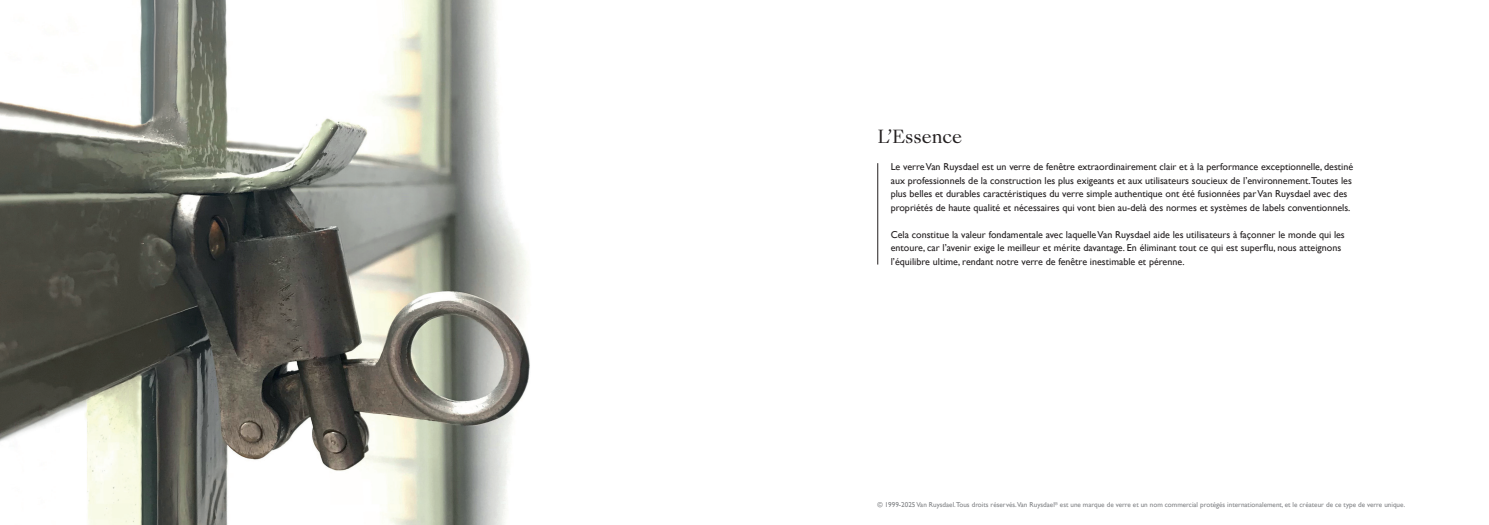
<style>
.page{position:relative;width:1489px;height:525px;background:#fff}
.page>*{position:absolute;margin:0;border:0;box-sizing:border-box;transform-origin:0 0}
.t1{font:17.5px "Sang Bleu Kingdom";color:#231f20}
.t2{font:10px/13.5px "Gill Sans";color:#231f20}
.t3{font:7.12px "Gill Sans";color:#808285}
</style>
<div class="page">
<hr style="left:877px;top:163px;width:1px;height:101px;background:#231f20">
<img style="left:0;top:0;width:530px;height:524px">
<p class="t1" style="left:877px;top:125px;width:86px">L’Essence</p>
<p class="t2" style="left:890px;top:160px;width:464px">Le verre Van Ruysdael est un verre de fenêtre extraordinairement clair et à la performance exceptionnelle, destiné aux professionnels de la construction les plus exigeants et aux utilisateurs soucieux de l’environnement.Toutes les plus belles et durables caractéristiques du verre simple authentique ont été fusionnées par Van Ruysdael avec des propriétés de haute qualité et nécessaires qui vont bien au-delà des normes et systèmes de labels conventionnels.</p>
<p class="t2" style="left:890px;top:227px;width:455px">Cela constitue la valeur fondamentale avec laquelle Van Ruysdael aide les utilisateurs à façonner le monde qui les entoure, car l’avenir exige le meilleur et mérite davantage. En éliminant tout ce qui est superflu, nous atteignons l’équilibre ultime, rendant notre verre de fenêtre inestimable et pérenne.</p>
<p class="t3" style="left:877px;top:500px;width:529px">© 1999-2025 Van Ruysdael.Tous droits réservés.Van Ruysdael<sup>®</sup> est une marque de verre et un nom commercial protégés internationalement, et le créateur de ce type de verre unique.</p>
</div>
